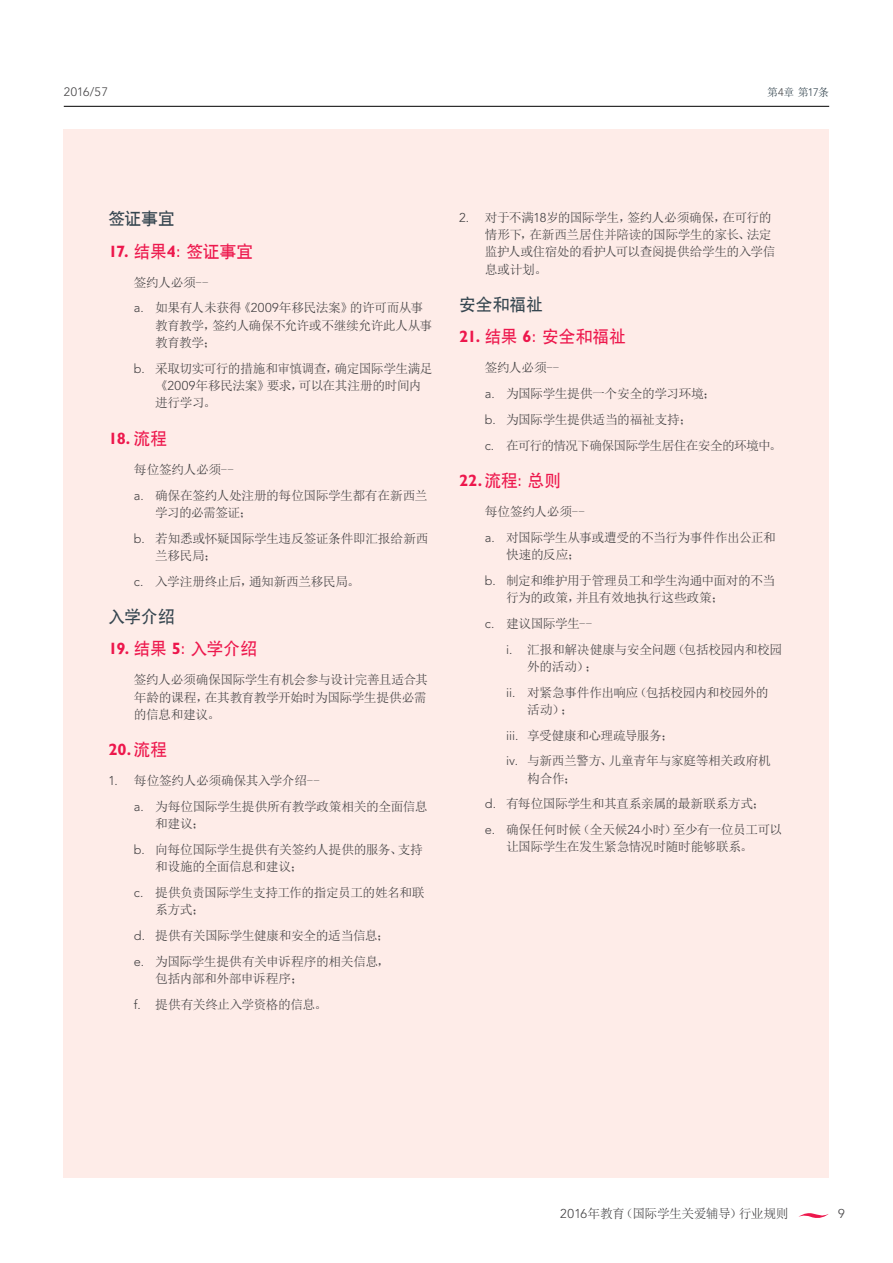
<style>
.page{position:relative;width:893px;height:1263px;background:#fff}
.page>*{position:absolute;margin:0;border:0;box-sizing:border-box;transform-origin:0 0}
.t1{font:16.5px "SIL Hei Med Jian";letter-spacing:.01em;color:#ed174c}
.H3_Chin{font:16.5px "SIL Hei Med Jian";letter-spacing:.01em;color:#34454f}
.t2{font:700 16.5px "Gill Sans Maori";color:#ed174c}
.Body_indented_Chin{font:12.75px/17.2px "Sim Sun";letter-spacing:-.035em;color:#414042}
.Body_indented_Chin-2{font:12.75px "Sim Sun";letter-spacing:-.06em;color:#414042}
.Body_indented_Chin-3{font:12.75px "Sim Sun";letter-spacing:-.015em;color:#414042}
.t3{font:300 12.75px "Avenir LT Pro";color:#414042}
.t4{font:300 12.15px "Avenir LT Pro";letter-spacing:.035em;color:#414042}
.Body{font:10.95px "Sim Sun";color:#34454f}
.s1{font-family:"Avenir LT Pro";font-weight:300;color:#414042}
.s2{font-family:"Avenir LT Pro";font-weight:300}
.s3{font-family:"Gill Sans Maori";font-weight:700}
.s4{font-family:"SIL Hei Med Jian";font-weight:400}
</style>
<div class="page">
<hr style="left:64px;top:106px;width:765px;height:1px;background:#000">
<div style="left:64px;top:130px;width:765px;height:1048px;background:#feece8"></div>
<svg style="left:798px;top:1213px;width:31px;height:5px"></svg>
<p class="t4" style="left:64px;top:85px;width:46px">2016/57</p>
<p class="Body" style="left:767px;top:87px;width:63px">第<span class="s1">4</span>章第<span class="s2">17</span>条</p>
<p class="H3_Chin" style="left:108px;top:208px;width:68px">签证事宜</p>
<p class="t1" style="left:108px;top:240px;width:146px"><span class="s3">17.</span> 结果<span class="s3">4</span>：签证事宜</p>
<p class="Body_indented_Chin" style="left:134px;top:274px;width:76px">签约人必须--</p>
<p class="Body_indented_Chin" style="left:155px;top:299px;width:279px;text-indent:-21px"><span class="s2">a.</span> 如果有人未获得《<span class="s2">2009</span>年移民法案》的许可而从事教育教学，签约人确保不允许或不继续允许此人从事教育教学；</p>
<p class="Body_indented_Chin" style="left:155px;top:360px;width:279px;text-indent:-21px"><span class="s2">b.</span> 采取切实可行的措施和审慎调查，确定国际学生满足《<span class="s2">2009</span>年移民法案》要求，可以在其注册的时间内进行学习。</p>
<p class="t2" style="left:108px;top:428px;width:60px">18. <span class="s4">流程</span></p>
<p class="Body_indented_Chin-3" style="left:134px;top:463px;width:101px">每位签约人必须--</p>
<p class="Body_indented_Chin" style="left:155px;top:486px;width:274px;text-indent:-21px"><span class="s2">a.</span> 确保在签约人处注册的每位国际学生都有在新西兰学习的必需签证；</p>
<p class="Body_indented_Chin" style="left:155px;top:529px;width:275px;text-indent:-21px"><span class="s2">b.</span> 若知悉或怀疑国际学生违反签证条件即汇报给新西兰移民局；</p>
<p class="Body_indented_Chin" style="left:134px;top:572px;width:228px"><span class="s2">c.</span> 入学注册终止后，通知新西兰移民局。</p>
<p class="H3_Chin" style="left:108px;top:605px;width:68px">入学介绍</p>
<p class="t1" style="left:108px;top:638px;width:150px"><span class="s3">19.</span> 结果 <span class="s3">5</span>：入学介绍</p>
<p class="Body_indented_Chin" style="left:134px;top:671px;width:295px;text-align:justify">签约人必须确保国际学生有机会参与设计完善且适合其年龄的课程，在其教育教学开始时为国际学生提供必需的信息和建议。</p>
<p class="t2" style="left:108px;top:740px;width:60px">20. <span class="s4">流程</span></p>
<p class="Body_indented_Chin" style="left:108px;top:772px;width:213px"><span class="s2">1.</span> 每位签约人必须确保其入学介绍--</p>
<p class="Body_indented_Chin" style="left:155px;top:798px;width:274px;text-indent:-21px"><span class="s2">a.</span> 为每位国际学生提供所有教学政策相关的全面信息和建议；</p>
<p class="Body_indented_Chin" style="left:155px;top:841px;width:269px;text-indent:-21px"><span class="s2">b.</span> 向每位国际学生提供有关签约人提供的服务、支持和设施的全面信息和建议；</p>
<p class="Body_indented_Chin" style="left:155px;top:884px;width:271px;text-indent:-21px"><span class="s2">c.</span> 提供负责国际学生支持工作的指定员工的姓名和联系方式；</p>
<p class="Body_indented_Chin" style="left:134px;top:927px;width:257px"><span class="s2">d.</span> 提供有关国际学生健康和安全的适当信息；</p>
<p class="Body_indented_Chin" style="left:155px;top:953px;width:236px;text-indent:-21px"><span class="s2">e.</span> 为国际学生提供有关申诉程序的相关信息，包括内部和外部申诉程序；</p>
<p class="Body_indented_Chin" style="left:134px;top:996px;width:195px"><span class="s2">f.</span> 提供有关终止入学资格的信息。</p>
<p class="Body_indented_Chin" style="left:485px;top:209px;width:292px;text-indent:-26px"><span class="s2">2.</span> 对于不满<span class="s2">18</span>岁的国际学生，签约人必须确保，在可行的情形下，在新西兰居住并陪读的国际学生的家长、法定监护人或住宿处的看护人可以查阅提供给学生的入学信息或计划。</p>
<p class="H3_Chin" style="left:459px;top:293px;width:85px">安全和福祉</p>
<p class="t1" style="left:459px;top:326px;width:168px"><span class="s3">21.</span> 结果 <span class="s3">6</span>：安全和福祉</p>
<p class="Body_indented_Chin" style="left:485px;top:359px;width:76px">签约人必须--</p>
<p class="Body_indented_Chin" style="left:485px;top:385px;width:233px"><span class="s2">a.</span> 为国际学生提供一个安全的学习环境；</p>
<p class="Body_indented_Chin" style="left:485px;top:411px;width:209px"><span class="s2">b.</span> 为国际学生提供适当的福祉支持；</p>
<p class="Body_indented_Chin-2" style="left:485px;top:439px;width:299px"><span class="s2">c.</span> 在可行的情况下确保国际学生居住在安全的环境中。</p>
<p class="t1" style="left:459px;top:470px;width:103px"><span class="s3">22.</span> 流程：总则</p>
<p class="Body_indented_Chin-3" style="left:485px;top:505px;width:101px">每位签约人必须--</p>
<p class="Body_indented_Chin" style="left:506px;top:529px;width:271px;text-indent:-21px"><span class="s2">a.</span> 对国际学生从事或遭受的不当行为事件作出公正和快速的反应；</p>
<p class="Body_indented_Chin" style="left:506px;top:572px;width:271px;text-indent:-21px"><span class="s2">b.</span> 制定和维护用于管理员工和学生沟通中面对的不当行为的政策，并且有效地执行这些政策；</p>
<p class="Body_indented_Chin" style="left:485px;top:615px;width:109px"><span class="s2">c.</span> 建议国际学生--</p>
<p class="Body_indented_Chin" style="left:527px;top:640px;width:256px;text-indent:-21px"><span class="s2">i.</span> 汇报和解决健康与安全问题（包括校园内和校园外的活动）；</p>
<p class="Body_indented_Chin" style="left:527px;top:683px;width:243px;text-indent:-21px"><span class="s2">ii.</span> 对紧急事件作出响应（包括校园内和校园外的活动）；</p>
<p class="Body_indented_Chin" style="left:506px;top:726px;width:169px"><span class="s2">iii.</span> 享受健康和心理疏导服务；</p>
<p class="Body_indented_Chin" style="left:527px;top:752px;width:245px;text-indent:-21px"><span class="s2">iv.</span> 与新西兰警方、儿童青年与家庭等相关政府机构合作；</p>
<p class="Body_indented_Chin" style="left:485px;top:795px;width:282px"><span class="s2">d.</span> 有每位国际学生和其直系亲属的最新联系方式；</p>
<p class="Body_indented_Chin" style="left:506px;top:821px;width:278px;text-indent:-21px"><span class="s2">e.</span> 确保任何时候（全天候<span class="s2">24</span>小时）至少有一位员工可以让国际学生在发生紧急情况时随时能够联系。</p>
<p class="Body_indented_Chin" style="left:560px;top:1205px;width:230px"><span class="s2">2016</span>年教育（国际学生关爱辅导）行业规则</p>
<p class="t3" style="left:838px;top:1206px;width:8px">9</p>
</div>
